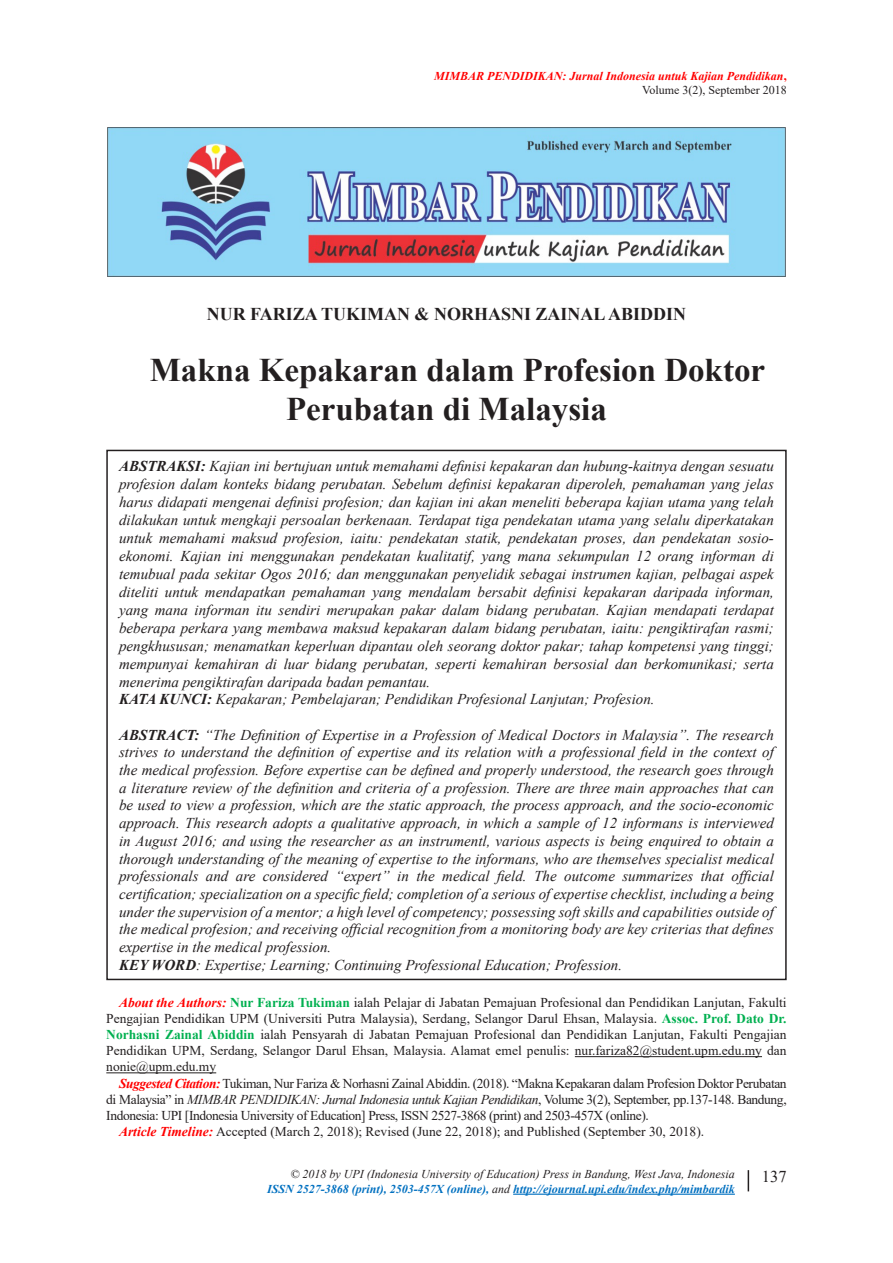
<style>
.page{position:relative;width:893px;height:1263px;background:#fff}
.page>*{position:absolute;margin:0;border:0;box-sizing:border-box;transform-origin:0 0}
.Judul{font:700 33px/39.6px "Times New Roman";color:#231f20}
.t1{font:700 18px "Times New Roman";color:#231f20}
.t2{font:16.5px "Times New Roman";color:#231f20}
.Abstrak{font:italic 15px/18px "Times New Roman";color:#231f20;text-align:justify}
.Catatan_kaki{font:13.5px/16.2px "Times New Roman";color:#231f20;text-align:justify}
.t3{font:italic 700 12px/14.4px "Times New Roman";color:#0070c0;text-align:right}
.t4{font:italic 700 12px/14.4px "Times New Roman";color:#f00;text-align:right}
.s1{font-style:normal}
.s2{font-weight:400;font-style:normal;color:#231f20}
.s3{font-weight:700}
.s4{font-weight:700;font-style:italic;color:#f00}
.s5{font-weight:700;color:#00b050}
.s6{font-style:italic}
.s7{font-weight:400;color:#231f20}
</style>
<div class="page">
<hr style="left:513px;top:1193px;width:222px;height:2px;background:#0070c0">
<svg style="left:748px;top:1170px;width:1px;height:21px"></svg>
<div style="left:106px;top:450px;width:681px;height:530px;border:2px solid #231f20"></div>
<img style="left:108px;top:128px;width:677px;height:148px">
<hr style="left:575px;top:1056px;width:187px;height:1px;background:#231f20">
<hr style="left:106px;top:1072px;width:110px;height:1px;background:#231f20">
<p class="t4" style="left:434px;top:68px;width:354px">MIMBAR PENDIDIKAN: Jurnal Indonesia untuk Kajian Pendidikan<span class="s1">,<br></span><span class="s2">Volume 3(2), September 2018</span></p>
<p class="t1" style="left:207px;top:300px;width:481px">NUR FARIZA TUKIMAN &amp; NORHASNI ZAINAL ABIDDIN</p>
<p class="Judul" style="left:286px;top:349px;width:481px;text-indent:-136px">Makna Kepakaran dalam Profesion Doktor<br>Perubatan di Malaysia</p>
<p class="Abstrak" style="left:119px;top:456px;width:656px"><span class="s3">ABSTRAKSI:</span> Kajian ini bertujuan untuk memahami definisi kepakaran dan hubung-kaitnya dengan sesuatu profesion dalam konteks bidang perubatan. Sebelum definisi kepakaran diperoleh, pemahaman yang jelas harus didapati mengenai definisi profesion; dan kajian ini akan meneliti beberapa kajian utama yang telah dilakukan untuk mengkaji persoalan berkenaan. Terdapat tiga pendekatan utama yang selalu diperkatakan untuk memahami maksud profesion, iaitu: pendekatan statik, pendekatan proses, dan pendekatan sosio&shy;ekonomi. Kajian ini menggunakan pendekatan kualitatif, yang mana sekumpulan 12 orang informan di temubual pada sekitar Ogos 2016; dan menggunakan penyelidik sebagai instrumen kajian, pelbagai aspek diteliti untuk mendapatkan pemahaman yang mendalam bersabit definisi kepakaran daripada informan, yang mana informan itu sendiri merupakan pakar dalam bidang perubatan. Kajian mendapati terdapat beberapa perkara yang membawa maksud kepakaran dalam bidang perubatan, iaitu: pengiktirafan rasmi; pengkhususan; menamatkan keperluan dipantau oleh seorang doktor pakar; tahap kompetensi yang tinggi; mempunyai kemahiran di luar bidang perubatan, seperti kemahiran bersosial dan berkomunikasi; serta menerima pengiktirafan daripada badan pemantau.</p>
<p class="Abstrak" style="left:119px;top:690px;width:537px"><span class="s3">KATA KUNCI:</span> Kepakaran; Pembelajaran; Pendidikan Profesional Lanjutan; Profesion.</p>
<p class="Abstrak" style="left:119px;top:725px;width:656px"><span class="s3">ABSTRACT:</span> “The Definition of Expertise in a Profession of Medical Doctors in Malaysia”. The research strives to understand the definition of expertise and its relation with a professional field in the context of the medical profession. Before expertise can be defined and properly understood, the research goes through a literature review of the definition and criteria of a profession. There are three main approaches that can be used to view a profession, which are the static approach, the process approach, and the socio-economic approach. This research adopts a qualitative approach, in which a sample of 12 informans is interviewed in August 2016; and using the researcher as an instrumentl, various aspects is being enquired to obtain a thorough understanding of the meaning of expertise to the informans, who are themselves specialist medical professionals and are considered “expert” in the medical field. The outcome summarizes that official certification; specialization on a specific field; completion of a serious of expertise checklist, including a being under the supervision of a mentor; a high level of competency; possessing soft skills and capabilities outside of the medical profesion; and receiving official recognition from a monitoring body are key criterias that defines expertise in the medical profession.</p>
<p class="Abstrak" style="left:119px;top:956px;width:505px"><span class="s3">KEY WORD</span>: Expertise; Learning; Continuing Professional Education; Profession.</p>
<p class="Catatan_kaki" style="left:106px;top:993px;width:682px;text-indent:13px"><span class="s4">About the Authors:</span> <span class="s5">Nur Fariza Tukiman</span> ialah Pelajar di Jabatan Pemajuan Profesional dan Pendidikan Lanjutan, Fakulti Pengajian Pendidikan UPM (Universiti Putra Malaysia), Serdang, Selangor Darul Ehsan, Malaysia. <span class="s5">Assoc. Prof. Dato Dr.<br>Norhasni Zainal Abiddin</span> ialah Pensyarah di Jabatan Pemajuan Profesional dan Pendidikan Lanjutan, Fakulti Pengajian Pendidikan UPM, Serdang, Selangor Darul Ehsan, Malaysia. Alamat emel penulis: nur.fariza82@student.upm.edu.my dan nonie@upm.edu.my</p>
<p class="Catatan_kaki" style="left:106px;top:1074px;width:682px;text-indent:13px"><span class="s4">Suggested Citation:</span> Tukiman, Nur Fariza &amp; Norhasni Zainal Abiddin. (2018). “Makna Kepakaran dalam Profesion Doktor Perubatan di Malaysia” in <span class="s6">MIMBAR PENDIDIKAN: Jurnal Indonesia untuk Kajian Pendidikan</span>, Volume 3(2), September, pp.137-148. Bandung, Indonesia: UPI [Indonesia University of Education] Press, ISSN 2527-3868 (print) and 2503-457X (online).</p>
<p class="Catatan_kaki" style="left:119px;top:1123px;width:587px"><span class="s4">Article Timeline:</span> Accepted (March 2, 2018); Revised (June 22, 2018); and Published (September 30, 2018).</p>
<p class="t3" style="left:267px;top:1167px;width:469px"><span class="s7">© 2018 by UPI (Indonesia University of Education) Press in Bandung, West Java, Indonesia<br></span>ISSN 2527-3868 (print), 2503-457X (online), <span class="s7">and</span> http://ejournal.upi.edu/index.php/mimbardik</p>
<p class="t2" style="left:762px;top:1164px;width:26px">137</p>
</div>
